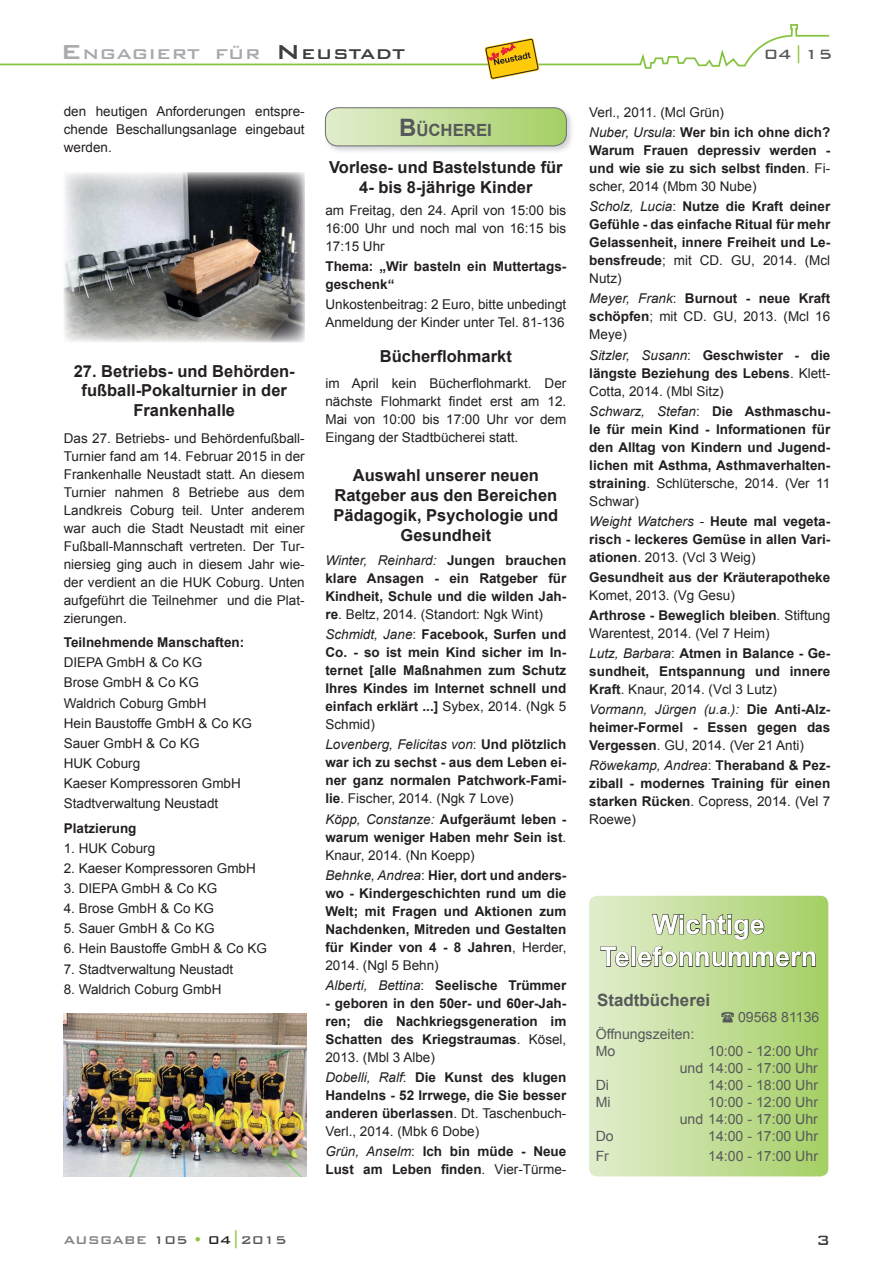
<style>
.page{position:relative;width:893px;height:1263px;background:#fff}
.page>*{position:absolute;margin:0;border:0;box-sizing:border-box;transform-origin:0 0}
.t1{font:700 27px/32.4px "Arial";color:#fff;text-align:center}
.t2{font:500 18.9px "Bank Gothic BT";color:#a8a9ad;scale:1.06 1}
.t3{font:500 18px "Bank Gothic BT";color:#57585a}
.t4{font:500 18px "Bank Gothic BT";color:#3e3e3f}
.t5{font:700 16.95px "Arial";color:#57585a}
.t6{font:700 16.8px "Arial";color:#57585a}
.t7{font:700 16.5px/19.8px "Arial";color:#231f20;text-align:center}
.t8{font:500 15px "Bank Gothic BT";color:#808285}
.t9{font:14.1px/17px "Arial";color:#57585a;text-align:right}
.t10{font:700 13.5px/18px "Arial";color:#231f20;text-align:justify}
.t11{font:13.5px/18px "Arial";color:#231f20;text-align:justify}
.s1{font-size:27px}
.s2{font-size:27px;color:#3e3e3f}
.s3{color:#3e3e3f}
.s4{color:#8bc63e}
.s5{font-size:24px}
.s6{font-weight:400;font-style:italic}
.s7{font-weight:400}
.s8{font-style:italic}
.s9{font-weight:700}
.s10{color:#57585a}
.s11{color:#231f20}
.s12{font-size:18px;color:#8bc63e}
</style>
<div class="page">
<svg style="left:0;top:24px;width:830px;height:45px"></svg>
<svg style="left:485px;top:38px;width:54px;height:42px"></svg>
<img style="left:64px;top:172px;width:241px;height:171px">
<img style="left:64px;top:1014px;width:242px;height:162px">
<img style="left:324px;top:107px;width:248px;height:45px">
<svg style="left:325px;top:108px;width:241px;height:38px;background:#c3de9a"></svg>
<div style="left:325px;top:108px;width:241px;height:38px;border:1px solid #6c6d70;border-radius:13px"></div>
<svg style="left:589px;top:896px;width:239px;height:280px;background:#c3de99"></svg>
<svg style="left:721px;top:1012px;width:13px;height:10px"></svg>
<svg style="left:651px;top:913px;width:114px;height:27px;background:#a2b680"></svg>
<svg style="left:600px;top:946px;width:30px;height:21px"></svg>
<div style="left:631px;top:946px;width:5px;height:21px;border:1px solid #231f20"></div>
<svg style="left:637px;top:946px;width:179px;height:21px;background:#9aaf77"></svg>
<h2 class="t2" style="left:61px;top:44px;width:326px"><span class="s1">E</span>NGAGIERT FÜR <span class="s2">N</span><span class="s3">EUSTADT</span></h2>
<h3 class="t3" style="left:764px;top:44px;width:70px">04<span class="s4">|</span>15</h3>
<p class="t11" style="left:64px;top:103px;width:242px">den heutigen Anforderungen entspre&shy;chende Beschallungsanlage eingebaut werden.</p>
<p class="t7" style="left:74px;top:362px;width:222px">27. Betriebs- und Behörden&shy;fußball-Pokalturnier in der<br>Frankenhalle</p>
<p class="t11" style="left:64px;top:429px;width:242px">Das 27. Betriebs- und Behördenfußball-Turnier fand am 14. Februar 2015 in der Frankenhalle Neustadt statt. An diesem Turnier nahmen 8 Betriebe aus dem Landkreis Coburg teil. Unter anderem war auch die Stadt Neustadt mit einer Fußball-Mannschaft vertreten. Der Tur&shy;niersieg ging auch in diesem Jahr wie&shy;der verdient an die HUK Coburg. Unten aufgeführt die Teilnehmer und die Plat&shy;zierungen.</p>
<p class="t10" style="left:64px;top:634px;width:182px">Teilnehmende Manschaften:</p>
<p class="t11" style="left:64px;top:653px;width:190px;line-height:20.1px;text-align:left">DIEPA GmbH &amp; Co KG<br>Brose GmbH &amp; Co KG<br>Waldrich Coburg GmbH<br>Hein Baustoffe GmbH &amp; Co KG<br>Sauer GmbH &amp; Co KG<br>HUK Coburg<br>Kaeser Kompressoren GmbH<br>Stadtverwaltung Neustadt</p>
<p class="t10" style="left:64px;top:819px;width:74px">Platzierung</p>
<p class="t11" style="left:64px;top:839px;width:93px">1. HUK Coburg</p>
<p class="t11" style="left:64px;top:859px;width:194px">2. Kaeser Kompressoren GmbH</p>
<p class="t11" style="left:64px;top:879px;width:155px">3. DIEPA GmbH &amp; Co KG</p>
<p class="t11" style="left:64px;top:899px;width:152px">4. Brose GmbH &amp; Co KG</p>
<p class="t11" style="left:64px;top:920px;width:152px">5. Sauer GmbH &amp; Co KG</p>
<p class="t11" style="left:64px;top:940px;width:205px">6. Hein Baustoffe GmbH &amp; Co KG</p>
<p class="t11" style="left:64px;top:960px;width:171px">7. Stadtverwaltung Neustadt</p>
<p class="t11" style="left:64px;top:980px;width:159px">8. Waldrich Coburg GmbH</p>
<p class="t6" style="left:399px;top:119px;width:94px"><span class="s5">B</span>ÜCHEREI</p>
<p class="t7" style="left:329px;top:158px;width:235px">Vorlese- und Bastelstunde für<br>4- bis 8-jährige Kinder</p>
<p class="t11" style="left:325px;top:201px;width:242px">am Freitag, den 24. April von 15:00 bis 16:00 Uhr und noch mal von 16:15 bis 17:15 Uhr</p>
<p class="t10" style="left:325px;top:258px;width:242px">Thema: „Wir basteln ein Muttertags&shy;geschenk“</p>
<p class="t11" style="left:325px;top:296px;width:242px">Unkostenbeitrag: 2 Euro, bitte unbedingt<br>Anmeldung der Kinder unter Tel. 81-136</p>
<p class="t7" style="left:380px;top:347px;width:134px">Bücherflohmarkt</p>
<p class="t11" style="left:325px;top:375px;width:242px">im April kein Bücherflohmarkt. Der nächste Flohmarkt findet erst am 12.<br>Mai von 10:00 bis 17:00 Uhr vor dem Eingang der Stadtbücherei statt.</p>
<p class="t7" style="left:334px;top:466px;width:226px">Auswahl unserer neuen<br>Ratgeber aus den Bereichen<br>Pädagogik, Psychologie und<br>Gesundheit</p>
<p class="t10" style="left:325px;top:552px;width:242px"><span class="s6">Winter, Reinhard:</span> Jungen brauchen klare Ansagen - ein Ratgeber für Kindheit, Schule und die wilden Jah&shy;re<span class="s7">. Beltz, 2014. (Standort: Ngk Wint)</span></p>
<p class="t10" style="left:325px;top:626px;width:242px"><span class="s6">Schmidt, Jane</span><span class="s7">:</span> Facebook, Surfen und Co. - so ist mein Kind sicher im In&shy;ternet [alle Maßnahmen zum Schutz Ihres Kindes im Internet schnell und einfach erklärt ...] <span class="s7">Sybex, 2014. (Ngk 5<br>Schmid)</span></p>
<p class="t10" style="left:325px;top:736px;width:242px"><span class="s6">Lovenberg, Felicitas von</span><span class="s7">:</span> Und plötzlich war ich zu sechst - aus dem Leben ei&shy;ner ganz normalen Patchwork-Fami&shy;lie<span class="s7">. Fischer, 2014. (Ngk 7 Love)</span></p>
<p class="t10" style="left:325px;top:810px;width:242px"><span class="s6">Köpp, Constanze:</span> Aufgeräumt leben - warum weniger Haben mehr Sein ist<span class="s7">.<br>Knaur, 2014. (Nn Koepp)</span></p>
<p class="t10" style="left:325px;top:866px;width:242px"><span class="s6">Behnke, Andrea</span><span class="s7">:</span> Hier, dort und anders&shy;wo - Kindergeschichten rund um die Welt; mit Fragen und Aktionen zum Nachdenken, Mitreden und Gestalten für Kinder von 4 - 8 Jahren<span class="s7">, Herder, 2014. (Ngl 5 Behn)</span></p>
<p class="t10" style="left:325px;top:976px;width:242px"><span class="s6">Alberti, Bettina</span><span class="s7">:</span> Seelische Trümmer</p>
<p class="t10" style="left:325px;top:994px;width:242px">- geboren in den 50er- und 60er-Jah&shy;ren; die Nachkriegsgeneration im Schatten des Kriegstraumas<span class="s7">. Kösel, 2013. (Mbl 3 Albe)</span></p>
<p class="t10" style="left:325px;top:1068px;width:242px"><span class="s6">Dobelli, Ralf</span><span class="s7">:</span> Die Kunst des klugen Handelns - 52 Irrwege, die Sie besser anderen überlassen<span class="s7">. Dt. Taschenbuch-Verl., 2014. (Mbk 6 Dobe)</span></p>
<p class="t10" style="left:325px;top:1143px;width:242px"><span class="s6">Grün, Anselm</span><span class="s7">:</span> Ich bin müde - Neue<br>Lust am Leben finden<span class="s7">. Vier-Türme-</span></p>
<p class="t11" style="left:589px;top:102px;width:242px;line-height:20.1px">Verl., 2011. (Mcl Grün)<br><span class="s8">Nuber, Ursula</span>: <span class="s9">Wer bin ich ohne dich?</span></p>
<p class="t10" style="left:589px;top:142px;width:242px">Warum Frauen depressiv werden - und wie sie zu sich selbst finden<span class="s7">. Fi&shy;scher, 2014 (Mbm 30 Nube)</span></p>
<p class="t10" style="left:589px;top:198px;width:242px"><span class="s6">Scholz, Lucia</span><span class="s7">:</span> Nutze die Kraft deiner Gefühle - das einfache Ritual für mehr Gelassenheit, innere Freiheit und Le&shy;bensfreude<span class="s7">; mit CD. GU, 2014. (Mcl Nutz)</span></p>
<p class="t11" style="left:589px;top:290px;width:242px"><span class="s8">Meyer, Frank</span>: <span class="s9">Burnout - neue Kraft schöpfen</span>; mit CD. GU, 2013. (Mcl 16<br>Meye)</p>
<p class="t10" style="left:589px;top:346px;width:242px"><span class="s6">Sitzler, Susann</span><span class="s7">:</span> Geschwister - die längste Beziehung des Lebens<span class="s7">. Klett-Cotta, 2014. (Mbl Sitz)</span></p>
<p class="t10" style="left:589px;top:402px;width:242px"><span class="s6">Schwarz, Stefan</span><span class="s7">:</span> Die Asthmaschu&shy;le für mein Kind - Informationen für den Alltag von Kindern und Jugend&shy;lichen mit Asthma, Asthmaverhalten&shy;straining<span class="s7">. Schlütersche, 2014. (Ver 11<br>Schwar)</span></p>
<p class="t10" style="left:589px;top:512px;width:242px"><span class="s6">Weight Watchers</span> <span class="s7">-</span> Heute mal vegeta&shy;risch - leckeres Gemüse in allen Vari&shy;ationen<span class="s7">. 2013. (Vcl 3 Weig)</span></p>
<p class="t10" style="left:589px;top:569px;width:242px">Gesundheit aus der Kräuterapotheke</p>
<p class="t11" style="left:589px;top:585px;width:242px;line-height:20.1px">Komet, 2013. (Vg Gesu)<br><span class="s9">Arthrose - Beweglich bleiben</span>. Stiftung</p>
<p class="t11" style="left:589px;top:623px;width:242px;line-height:20.1px">Warentest, 2014. (Vel 7 Heim)<br><span class="s8">Lutz, Barbara</span>: <span class="s9">Atmen in Balance - Ge-</span></p>
<p class="t10" style="left:589px;top:663px;width:242px">sundheit, Entspannung und innere<br>Kraft<span class="s7">. Knaur, 2014. (Vcl 3 Lutz)</span></p>
<p class="t10" style="left:589px;top:701px;width:242px"><span class="s6">Vormann, Jürgen (u.a.):</span> Die Anti-Alz&shy;heimer-Formel - Essen gegen das Vergessen<span class="s7">. GU, 2014. (Ver 21 Anti)</span></p>
<p class="t10" style="left:589px;top:757px;width:242px"><span class="s6">Röwekamp, Andrea</span><span class="s7">:</span> Theraband &amp; Pez&shy;ziball - modernes Training für einen starken Rücken<span class="s7">. Copress, 2014. (Vel 7<br>Roewe)</span></p>
<h1 class="t1" style="left:600px;top:909px;width:219px">Wichtige<br>Telefonnummern</h1>
<p class="t5" style="left:597px;top:988px;width:114px">Stadtbücherei</p>
<p class="t9" style="left:738px;top:1009px;width:83px">09568 81136</p>
<p class="t9" style="left:596px;top:1026px;width:100px;text-align:left">Öffnungszeiten:<br>Mo</p>
<p class="t9" style="left:680px;top:1043px;width:140px">10:00 - 12:00 Uhr<br>und 14:00 - 17:00 Uhr</p>
<p class="t9" style="left:596px;top:1077px;width:15px">Di</p>
<p class="t9" style="left:708px;top:1077px;width:111px">14:00 - 18:00 Uhr</p>
<p class="t9" style="left:596px;top:1094px;width:16px">Mi</p>
<p class="t9" style="left:680px;top:1094px;width:140px">10:00 - 12:00 Uhr<br>und 14:00 - 17:00 Uhr</p>
<p class="t9" style="left:596px;top:1128px;width:20px">Do</p>
<p class="t9" style="left:708px;top:1128px;width:111px">14:00 - 17:00 Uhr</p>
<p class="t9" style="left:596px;top:1148px;width:15px">Fr</p>
<p class="t9" style="left:708px;top:1148px;width:111px">14:00 - 17:00 Uhr</p>
<p class="t8" style="left:64px;top:1231px;width:225px">AUSGABE <span class="s10">105</span> <span class="s4">•</span> <span class="s11">04</span><span class="s12">|</span><span class="s10">2015</span></p>
<h3 class="t4" style="left:816px;top:1230px;width:15px">3</h3>
</div>
